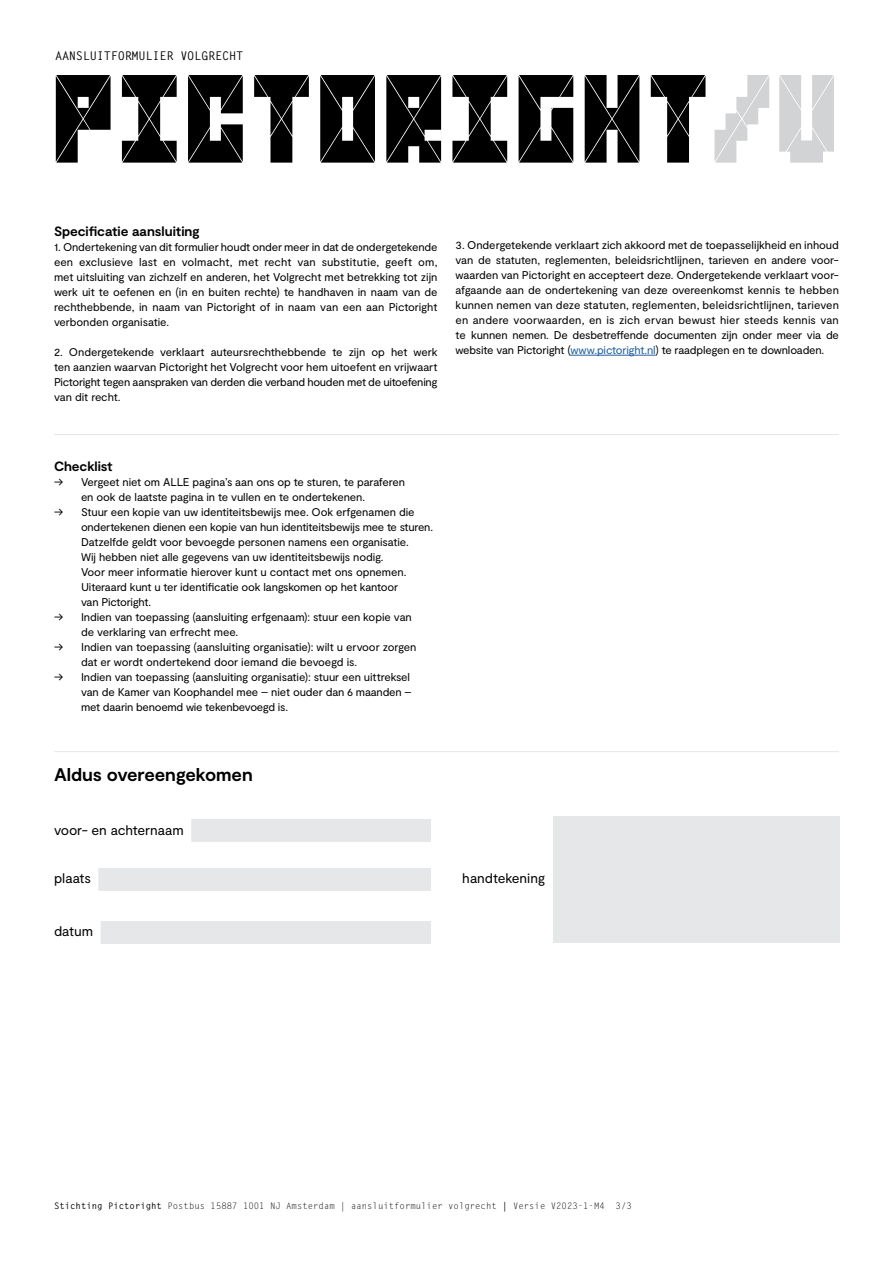
<style>
.page{position:relative;width:893px;height:1263px;background:#fff}
.page>*{position:absolute;margin:0;border:0;box-sizing:border-box;transform-origin:0 0}
.t1{font:124.95px "PICTORIGHT cross";letter-spacing:.01em;color:#000}
.t2{font:700 18.3px "Moderat";letter-spacing:-.005em;color:#000}
.t3{font:13.8px "Moderat";letter-spacing:-.005em;color:#000}
.t4{font:700 13.5px "Moderat";letter-spacing:-.005em;color:#000}
.t5{font:700 12px "Letter Gothic";letter-spacing:-.02em;color:#000}
.t6{font:11.25px/15px "Moderat";letter-spacing:-.015em;color:#000;text-align:justify}
.t7{font:9px "Letter Gothic";color:#000}
.s1{color:#d1d3d4}
.s2{color:#215e9e}
.s3{font-weight:700}
</style>
<div class="page">
<hr style="left:570px;top:355px;width:85px;height:1px;background:#215e9e">
<hr style="left:54px;top:751px;width:785px;height:1px;background:#e6e7e8">
<hr style="left:54px;top:434px;width:785px;height:1px;background:#e6e7e8">
<div style="left:63px;top:820px;width:368px;height:22px;background:#e6e7e8"></div>
<div style="left:54px;top:817px;width:137px;height:42px;background:#fff"></div>
<div style="left:63px;top:868px;width:368px;height:22px;background:#e6e7e8"></div>
<div style="left:54px;top:865px;width:44px;height:43px;background:#fff"></div>
<div style="left:63px;top:921px;width:368px;height:22px;background:#e6e7e8"></div>
<div style="left:54px;top:918px;width:47px;height:43px;background:#fff"></div>
<div style="left:553px;top:816px;width:286px;height:126px;background:#e6e7e8"></div>
<p class="t5" style="left:55px;top:49px;width:190px">AANSLUITFORMULIER VOLGRECHT</p>
<h1 class="t1" style="left:51px;top:64px;width:790px">PICTORIGHT<span class="s1">/V</span></h1>
<p class="t4" style="left:54px;top:223px;width:147px">Specificatie aansluiting</p>
<p class="t6" style="left:54px;top:240px;width:385px">1. Ondertekening van dit formulier houdt onder meer in dat de ondergetekende een exclusieve last en volmacht, met recht van substitutie, geeft om, met uitsluiting van zichzelf en anderen, het Volgrecht met betrekking tot zijn werk uit te oefenen en (in en buiten rechte) te handhaven in naam van de rechthebbende, in naam van Pictoright of in naam van een aan Pictoright verbonden organisatie.</p>
<p class="t6" style="left:54px;top:345px;width:385px">2. Ondergetekende verklaart auteursrechthebbende te zijn op het werk ten aanzien waarvan Pictoright het Volgrecht voor hem uitoefent en vrijwaart Pictoright tegen aanspraken van derden die verband houden met de uitoefening van dit recht.</p>
<p class="t6" style="left:455px;top:238px;width:385px">3. Ondergetekende verklaart zich akkoord met de toepasselijkheid en inhoud van de statuten, reglementen, beleidsrichtlijnen, tarieven en andere voor&shy;waarden van Pictoright en accepteert deze. Ondergetekende verklaart voor&shy;afgaande aan de ondertekening van deze overeenkomst kennis te hebben kunnen nemen van deze statuten, reglementen, beleidsrichtlijnen, tarieven en andere voorwaarden, en is zich ervan bewust hier steeds kennis van te kunnen nemen. De desbetreffende documenten zijn onder meer via de website van Pictoright (<span class="s2">www.pictoright.nl</span>) te raadplegen en te downloaden.</p>
<p class="t4" style="left:54px;top:459px;width:60px">Checklist</p>
<p class="t6" style="left:81px;top:475px;width:326px;text-indent:-27px">→ Vergeet niet om ALLE pagina’s aan ons op te sturen, te paraferen en ook de laatste pagina in te vullen en te ondertekenen.</p>
<p class="t6" style="left:81px;top:505px;width:354px;text-align:left;text-indent:-27px">→ Stuur een kopie van uw identiteitsbewijs mee. Ook erfgenamen die ondertekenen dienen een kopie van hun identiteitsbewijs mee te sturen.<br>Datzelfde geldt voor bevoegde personen namens een organisatie.<br>Wij hebben niet alle gegevens van uw identiteitsbewijs nodig.<br>Voor meer informatie hierover kunt u contact met ons opnemen.<br>Uiteraard kunt u ter identificatie ook langskomen op het kantoor<br>van Pictoright.</p>
<p class="t6" style="left:81px;top:610px;width:332px;text-indent:-27px">→ Indien van toepassing (aansluiting erfgenaam): stuur een kopie van de verklaring van erfrecht mee.</p>
<p class="t6" style="left:81px;top:640px;width:337px;text-indent:-27px">→ Indien van toepassing (aansluiting organisatie): wilt u ervoor zorgen dat er wordt ondertekend door iemand die bevoegd is.</p>
<p class="t6" style="left:81px;top:670px;width:332px;text-indent:-27px">→ Indien van toepassing (aansluiting organisatie): stuur een uittreksel van de Kamer van Koophandel mee – niet ouder dan 6 maanden – met daarin benoemd wie tekenbevoegd is.</p>
<h2 class="t2" style="left:54px;top:764px;width:200px">Aldus overeengekomen</h2>
<p class="t3" style="left:54px;top:822px;width:131px">voor- en achternaam</p>
<p class="t3" style="left:54px;top:870px;width:38px">plaats</p>
<p class="t3" style="left:54px;top:923px;width:41px">datum</p>
<p class="t3" style="left:462px;top:870px;width:84px">handtekening</p>
<p class="t7" style="left:54px;top:1200px;width:579px"><span class="s3">Stichting Pictoright</span> Postbus 15887 1001 NJ Amsterdam | aansluitformulier volgrecht <span class="s3">|</span> Versie V2023-1-M4 3/3</p>
</div>
